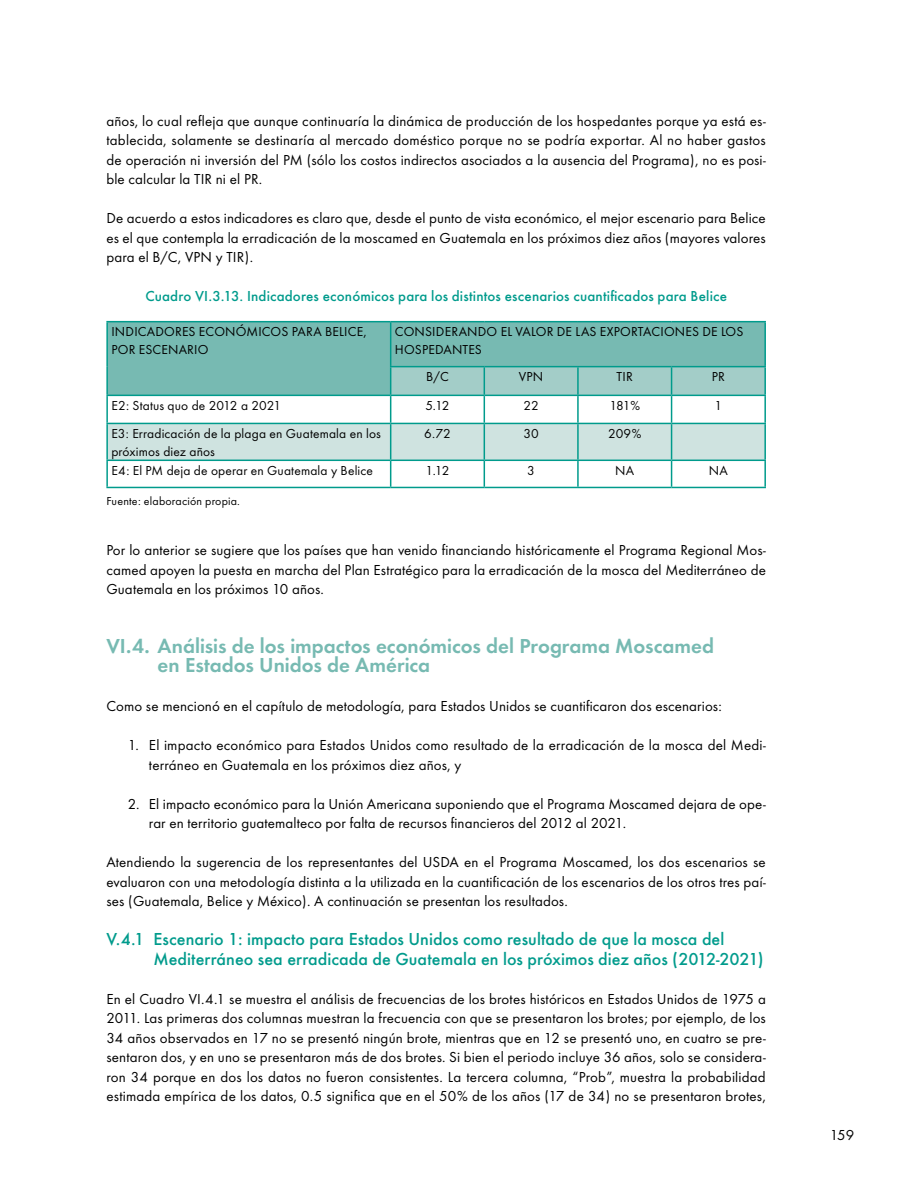
<style>
.page{position:relative;width:915px;height:1191px;background:#fff}
.page>*{position:absolute;margin:0;border:0;box-sizing:border-box;transform-origin:0 0}
.t1{font:600 21px/19.5px "Futura T";color:#77bab2}
.t2{font:500 18px/19.5px "Futura T";letter-spacing:.005em;color:#009b8c}
.t3{font:15px/19.5px "Futura T";letter-spacing:.005em;color:#000;text-align:justify}
.t4{font:500 15px "Futura T";letter-spacing:.01em;color:#009b8c}
.t5{font:13.5px/18px "Futura T";letter-spacing:.01em;color:#000}
.t6{font:12px "Futura T";letter-spacing:.015em;color:#000}
</style>
<div class="page">
<div style="left:108px;top:322px;width:656px;height:45px;background:#77bab2"></div>
<hr style="left:106px;top:322px;width:2px;height:45px;background:#009b8c">
<hr style="left:106px;top:367px;width:2px;height:27px;background:#009b8c">
<hr style="left:106px;top:321px;width:284px;height:1px;background:#009b8c">
<hr style="left:390px;top:322px;width:1px;height:44px;background:#009b8c">
<hr style="left:390px;top:321px;width:94px;height:1px;background:#009b8c">
<hr style="left:484px;top:321px;width:93px;height:1px;background:#009b8c">
<hr style="left:577px;top:321px;width:94px;height:1px;background:#009b8c">
<hr style="left:671px;top:321px;width:94px;height:1px;background:#009b8c">
<hr style="left:764px;top:322px;width:1px;height:44px;background:#009b8c">
<hr style="left:390px;top:366px;width:94px;height:1px;background:#009b8c">
<hr style="left:484px;top:366px;width:93px;height:1px;background:#009b8c">
<hr style="left:577px;top:366px;width:94px;height:1px;background:#009b8c">
<hr style="left:671px;top:366px;width:94px;height:1px;background:#009b8c">
<hr style="left:106px;top:396px;width:2px;height:27px;background:#009b8c">
<hr style="left:106px;top:394px;width:284px;height:2px;background:#009b8c">
<hr style="left:106px;top:424px;width:2px;height:35px;background:#009b8c">
<hr style="left:106px;top:423px;width:284px;height:1px;background:#009b8c">
<hr style="left:106px;top:461px;width:2px;height:26px;background:#009b8c">
<hr style="left:106px;top:459px;width:284px;height:2px;background:#009b8c">
<hr style="left:106px;top:487px;width:284px;height:1px;background:#009b8c">
<hr style="left:390px;top:487px;width:94px;height:1px;background:#009b8c">
<hr style="left:484px;top:487px;width:93px;height:1px;background:#009b8c">
<hr style="left:577px;top:487px;width:94px;height:1px;background:#009b8c">
<svg style="left:107px;top:367px;width:658px;height:120px"></svg>
<hr style="left:671px;top:487px;width:94px;height:1px;background:#009b8c">
<p class="t3" style="left:106px;top:111px;width:661px">años, lo cual refleja que aunque continuaría la dinámica de producción de los hospedantes porque ya está es&shy;tablecida, solamente se destinaría al mercado doméstico porque no se podría exportar. Al no haber gastos de operación ni inversión del PM (sólo los costos indirectos asociados a la ausencia del Programa), no es posi&shy;ble calcular la TIR ni el PR.</p>
<p class="t3" style="left:106px;top:208px;width:660px">De acuerdo a estos indicadores es claro que, desde el punto de vista económico, el mejor escenario para Belice es el que contempla la erradicación de la moscamed en Guatemala en los próximos diez años (mayores valores para el B/C, VPN y TIR).</p>
<p class="t4" style="left:145px;top:288px;width:583px">Cuadro VI.3.13. Indicadores económicos para los distintos escenarios cuantificados para Belice</p>
<p class="t5" style="left:111px;top:323px;width:256px">INDICADORES ECONÓMICOS PARA BELICE,<br>POR ESCENARIO</p>
<p class="t5" style="left:395px;top:323px;width:350px">CONSIDERANDO EL VALOR DE LAS EXPORTACIONES DE LOS<br>HOSPEDANTES</p>
<p class="t5" style="left:426px;top:367px;width:24px">B/C</p>
<p class="t5" style="left:518px;top:367px;width:26px">VPN</p>
<p class="t5" style="left:616px;top:367px;width:18px">TIR</p>
<p class="t5" style="left:711px;top:367px;width:15px">PR</p>
<p class="t5" style="left:111px;top:396px;width:171px">E2: Status quo de 2012 a 2021</p>
<p class="t5" style="left:425px;top:396px;width:26px">5.12</p>
<p class="t5" style="left:523px;top:396px;width:17px">22</p>
<p class="t5" style="left:609px;top:396px;width:32px">181%</p>
<p class="t5" style="left:714px;top:396px;width:9px">1</p>
<p class="t5" style="left:111px;top:424px;width:271px">E3: Erradicación de la plaga en Guatemala en los próximos diez años</p>
<p class="t5" style="left:424px;top:424px;width:28px">6.72</p>
<p class="t5" style="left:523px;top:424px;width:17px">30</p>
<p class="t5" style="left:608px;top:424px;width:35px">209%</p>
<p class="t5" style="left:111px;top:461px;width:263px">E4: El PM deja de operar en Guatemala y Belice</p>
<p class="t5" style="left:425px;top:461px;width:25px">1.12</p>
<p class="t5" style="left:527px;top:461px;width:9px">3</p>
<p class="t5" style="left:615px;top:461px;width:20px">NA</p>
<p class="t5" style="left:708px;top:461px;width:20px">NA</p>
<p class="t6" style="left:106px;top:494px;width:135px">Fuente: elaboración propia.</p>
<p class="t3" style="left:106px;top:540px;width:661px">Por lo anterior se sugiere que los países que han venido financiando históricamente el Programa Regional Mos&shy;camed apoyen la puesta en marcha del Plan Estratégico para la erradicación de la mosca del Mediterráneo de Guatemala en los próximos 10 años.</p>
<h1 class="t1" style="left:158px;top:635px;width:557px;text-indent:-51px">VI.4. Análisis de los impactos económicos del Programa Moscamed en Estados Unidos de América</h1>
<p class="t3" style="left:106px;top:696px;width:617px">Como se mencionó en el capítulo de metodología, para Estados Unidos se cuantificaron dos escenarios:</p>
<p class="t3" style="left:149px;top:735px;width:618px;text-indent:-21px">1. El impacto económico para Estados Unidos como resultado de la erradicación de la mosca del Medi&shy;terráneo en Guatemala en los próximos diez años, y</p>
<p class="t3" style="left:149px;top:793px;width:618px;text-indent:-21px">2. El impacto económico para la Unión Americana suponiendo que el Programa Moscamed dejara de ope&shy;rar en territorio guatemalteco por falta de recursos financieros del 2012 al 2021.</p>
<p class="t3" style="left:106px;top:852px;width:661px">Atendiendo la sugerencia de los representantes del USDA en el Programa Moscamed, los dos escenarios se evaluaron con una metodología distinta a la utilizada en la cuantificación de los escenarios de los otros tres paí&shy;ses (Guatemala, Belice y México). A continuación se presentan los resultados.</p>
<p class="t2" style="left:153px;top:929px;width:611px;text-indent:-47px">V.4.1 Escenario 1: impacto para Estados Unidos como resultado de que la mosca del<br>Mediterráneo sea erradicada de Guatemala en los próximos diez años (2012-2021)</p>
<p class="t3" style="left:106px;top:988px;width:661px">En el Cuadro VI.4.1 se muestra el análisis de frecuencias de los brotes históricos en Estados Unidos de 1975 a 2011. Las primeras dos columnas muestran la frecuencia con que se presentaron los brotes; por ejemplo, de los 34 años observados en 17 no se presentó ningún brote, mientras que en 12 se presentó uno, en cuatro se pre&shy;sentaron dos, y en uno se presentaron más de dos brotes. Si bien el periodo incluye 36 años, solo se considera&shy;ron 34 porque en dos los datos no fueron consistentes. La tercera columna, “Prob”, muestra la probabilidad estimada empírica de los datos, 0.5 significa que en el 50% de los años (17 de 34) no se presentaron brotes,</p>
<p class="t3" style="left:829px;top:1125px;width:26px">159</p>
</div>
